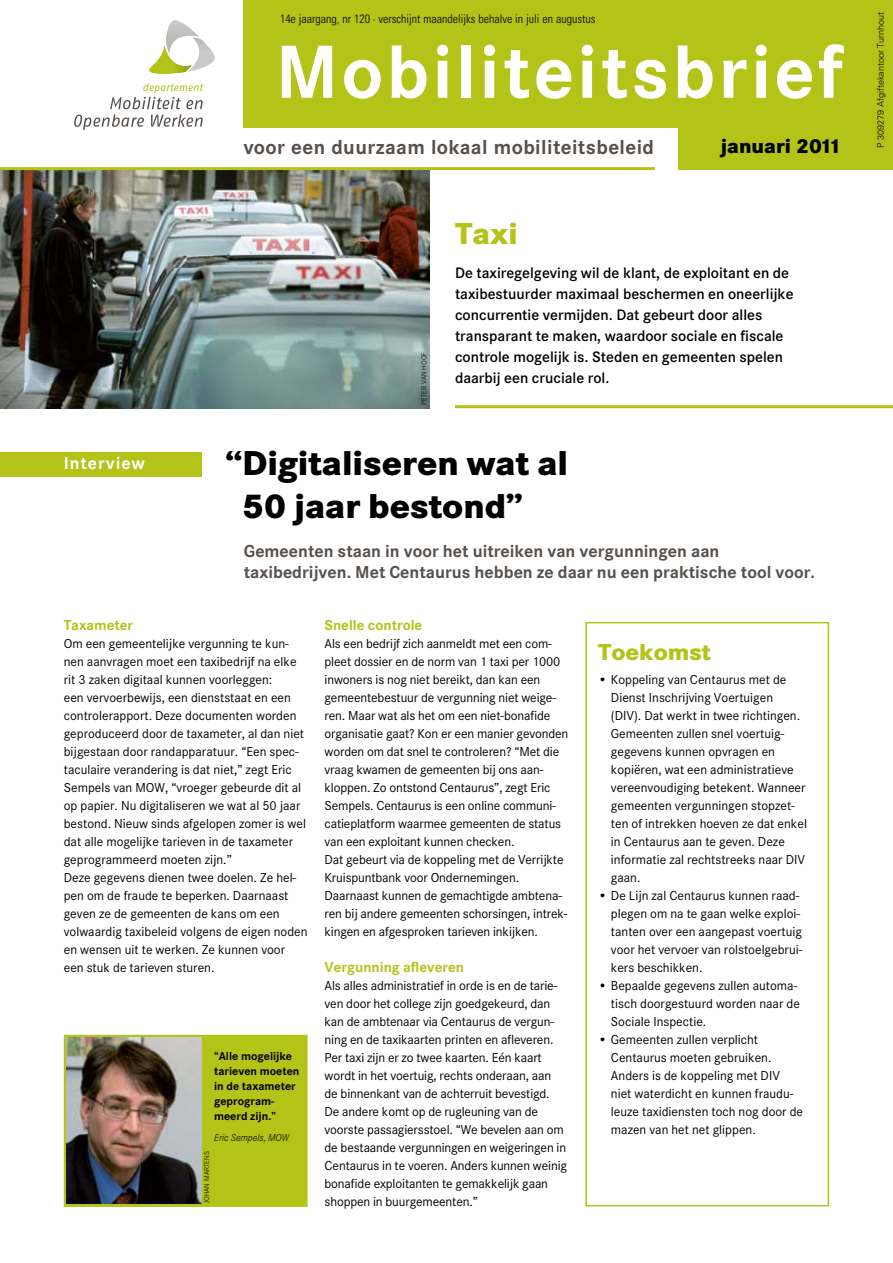
<style>
.page{position:relative;width:893px;height:1263px;background:#fff}
.page>*{position:absolute;margin:0;border:0;box-sizing:border-box;transform-origin:0 0}
.t1{font:700 78px "Corporate S";letter-spacing:.04em;color:#fff}
.t2{font:800 35.85px/43px "Corporate S";color:#000}
.t3{font:800 31.5px "Corporate S";color:#b3c317}
.t4{font:800 24px "Corporate S";color:#b3c317}
.t5{font:700 21px "Corporate S";letter-spacing:.02em;color:#57514d}
.t6{font:800 21px "Corporate S";color:#000}
.t7{font:700 18px/21px "Corporate S";color:#57514d}
.t8{font:700 18px "Corporate S";letter-spacing:.05em;color:#fff}
.t9{font:600 15.75px/21px "Corporate S";color:#000}
.t10{font:700 15px "Corporate S";color:#b3c317}
.t11{font:13.5px/18px "Corporate S";color:#000}
.t12{font:300 condensed 12px "Univers";color:#000}
.t13{font:700 12px/15px "Corporate S";color:#000}
.t14{font:italic 300 10.5px "Corporate S";color:#000;scale:.95 1}
.t15{font:300 9px "Univers";color:#000}
.t16{font:300 7.5px "Corporate S";color:#000}
</style>
<div class="page">
<div style="left:64px;top:1035px;width:244px;height:172px;background:#b3c317;border:3px solid #b3c317"></div>
<img style="left:67px;top:1037px;width:135px;height:166px">
<img style="left:0;top:170px;width:429px;height:238px">
<div style="left:243px;top:0;width:650px;height:127px;background:#b3c317"></div>
<div style="left:679px;top:27px;width:214px;height:143px;background:#b3c317"></div>
<hr style="left:0;top:167px;width:655px;height:3px;background:#b3c317">
<hr style="left:455px;top:405px;width:438px;height:3px;background:#b3c317">
<div style="left:0;top:452px;width:202px;height:24px;background:#b3c317"></div>
<svg style="left:74px;top:84px;width:129px;height:46px"></svg>
<svg style="left:149px;top:20px;width:66px;height:54px"></svg>
<div style="left:585px;top:622px;width:244px;height:584px;border:2px solid #b3c317"></div>
<p class="t12" style="left:280px;top:11px;width:317px">14e jaargang, nr 120 · verschijnt maandelijks behalve in juli en augustus</p>
<h1 class="t1" style="left:275px;top:27px;width:569px">Mobiliteitsbrief</h1>
<h3 class="t5" style="left:243px;top:135px;width:412px">voor een duurzaam lokaal mobiliteitsbeleid</h3>
<h3 class="t6" style="left:721px;top:133px;width:122px">januari 2011</h3>
<h3 class="t8" style="left:64px;top:452px;width:83px">Interview</h3>
<p class="t16" style="left:420px;top:405px;width:54px;rotate:-90deg">Peter Van H oof</p>
<h3 class="t3" style="left:455px;top:214px;width:64px">Taxi</h3>
<p class="t9" style="left:455px;top:262px;width:340px">De taxiregelgeving wil de klant, de exploitant en de taxibestuurder maximaal beschermen en oneerlijke concurrentie vermijden. Dat gebeurt door alles transparant te maken, waardoor sociale en fiscale controle mogelijk is. Steden en gemeenten spelen daarbij een cruciale rol.</p>
<h2 class="t2" style="left:242px;top:442px;width:328px;text-indent:-17px">“Digitaliseren wat al<br>50 jaar bestond”</h2>
<h3 class="t7" style="left:244px;top:541px;width:573px">Gemeenten staan in voor het uitreiken van vergunningen aan taxibedrijven. Met Centaurus hebben ze daar nu een praktische tool voor.</h3>
<p class="t10" style="left:64px;top:616px;width:71px">Taxameter</p>
<p class="t11" style="left:64px;top:635px;width:245px">Om een gemeentelijke vergunning te kun&shy;nen aanvragen moet een taxibedrijf na elke rit 3 zaken digitaal kunnen voorleggen:<br>een vervoerbewijs, een dienststaat en een controlerapport. Deze documenten worden geproduceerd door de taxameter, al dan niet bijgestaan door randapparatuur. “Een spec&shy;taculaire verandering is dat niet,” zegt Eric Sempels van MOW, “vroeger gebeurde dit al op papier. Nu digitaliseren we wat al 50 jaar bestond. Nieuw sinds afgelopen zomer is wel dat alle mogelijke tarieven in de taxameter geprogrammeerd moeten zijn.”<br>Deze gegevens dienen twee doelen. Ze hel&shy;pen om de fraude te beperken. Daarnaast geven ze de gemeenten de kans om een volwaardig taxibeleid volgens de eigen noden en wensen uit te werken. Ze kunnen voor een stuk de tarieven sturen.</p>
<p class="t13" style="left:214px;top:1049px;width:87px">“Alle mogelijke tarieven moeten in de taxameter geprogram&shy;meerd zijn.”</p>
<p class="t14" style="left:214px;top:1131px;width:80px">Eric Sempels, MOW</p>
<p class="t16" style="left:203px;top:1203px;width:53px;rotate:-90deg">johan martens</p>
<p class="t10" style="left:325px;top:616px;width:99px">Snelle controle</p>
<p class="t11" style="left:325px;top:635px;width:245px">Als een bedrijf zich aanmeldt met een com&shy;pleet dossier en de norm van 1 taxi per 1000 inwoners is nog niet bereikt, dan kan een gemeentebestuur de vergunning niet weige&shy;ren. Maar wat als het om een niet-bonafide organisatie gaat? Kon er een manier gevonden worden om dat snel te controleren? “Met die vraag kwamen de gemeenten bij ons aan&shy;kloppen. Zo ontstond Centaurus”, zegt Eric Sempels. Centaurus is een online communi&shy;catieplatform waarmee gemeenten de status van een exploitant kunnen checken.<br>Dat gebeurt via de koppeling met de Verrijkte Kruispuntbank voor Ondernemingen.<br>Daarnaast kunnen de gemachtigde ambtena&shy;ren bij andere gemeenten schorsingen, intrek&shy;kingen en afgesproken tarieven inkijken.</p>
<p class="t10" style="left:325px;top:958px;width:141px">Vergunning afleveren</p>
<p class="t11" style="left:325px;top:977px;width:244px">Als alles administratief in orde is en de tarie&shy;ven door het college zijn goedgekeurd, dan kan de ambtenaar via Centaurus de vergun&shy;ning en de taxikaarten printen en afleveren.<br>Per taxi zijn er zo twee kaarten. Eén kaart wordt in het voertuig, rechts onderaan, aan de binnenkant van de achterruit bevestigd.<br>De andere komt op de rugleuning van de voorste passagiersstoel. “We bevelen aan om de bestaande vergunningen en weigeringen in Centaurus in te voeren. Anders kunnen weinig bonafide exploitanten te gemakkelijk gaan shoppen in buurgemeenten.”</p>
<h3 class="t4" style="left:598px;top:638px;width:114px">Toekomst</h3>
<p class="t11" style="left:611px;top:671px;width:198px;text-indent:-13px">• Koppeling van Centaurus met de<br>Dienst Inschrijving Voertuigen<br>(DIV). Dat werkt in twee richtingen.<br>Gemeenten zullen snel voertuig&shy;gegevens kunnen opvragen en kopiëren, wat een administratieve vereenvoudiging betekent. Wanneer gemeenten vergunningen stopzet&shy;ten of intrekken hoeven ze dat enkel in Centaurus aan te geven. Deze informatie zal rechtstreeks naar DIV gaan.</p>
<p class="t11" style="left:611px;top:887px;width:193px;text-indent:-13px">• De Lijn zal Centaurus kunnen raad&shy;plegen om na te gaan welke exploi&shy;tanten over een aangepast voertuig voor het vervoer van rolstoelgebrui&shy;kers beschikken.</p>
<p class="t11" style="left:611px;top:977px;width:191px;text-indent:-13px">• Bepaalde gegevens zullen automa&shy;tisch doorgestuurd worden naar de<br>Sociale Inspectie.</p>
<p class="t11" style="left:611px;top:1031px;width:194px;text-indent:-13px">• Gemeenten zullen verplicht<br>Centaurus moeten gebruiken.<br>Anders is de koppeling met DIV niet waterdicht en kunnen fraudu&shy;leuze taxidiensten toch nog door de mazen van het net glippen.</p>
<p class="t15" style="left:875px;top:148px;width:138px;rotate:-90deg">P 309279 Afgiftekantoor Turnhout</p>
</div>
